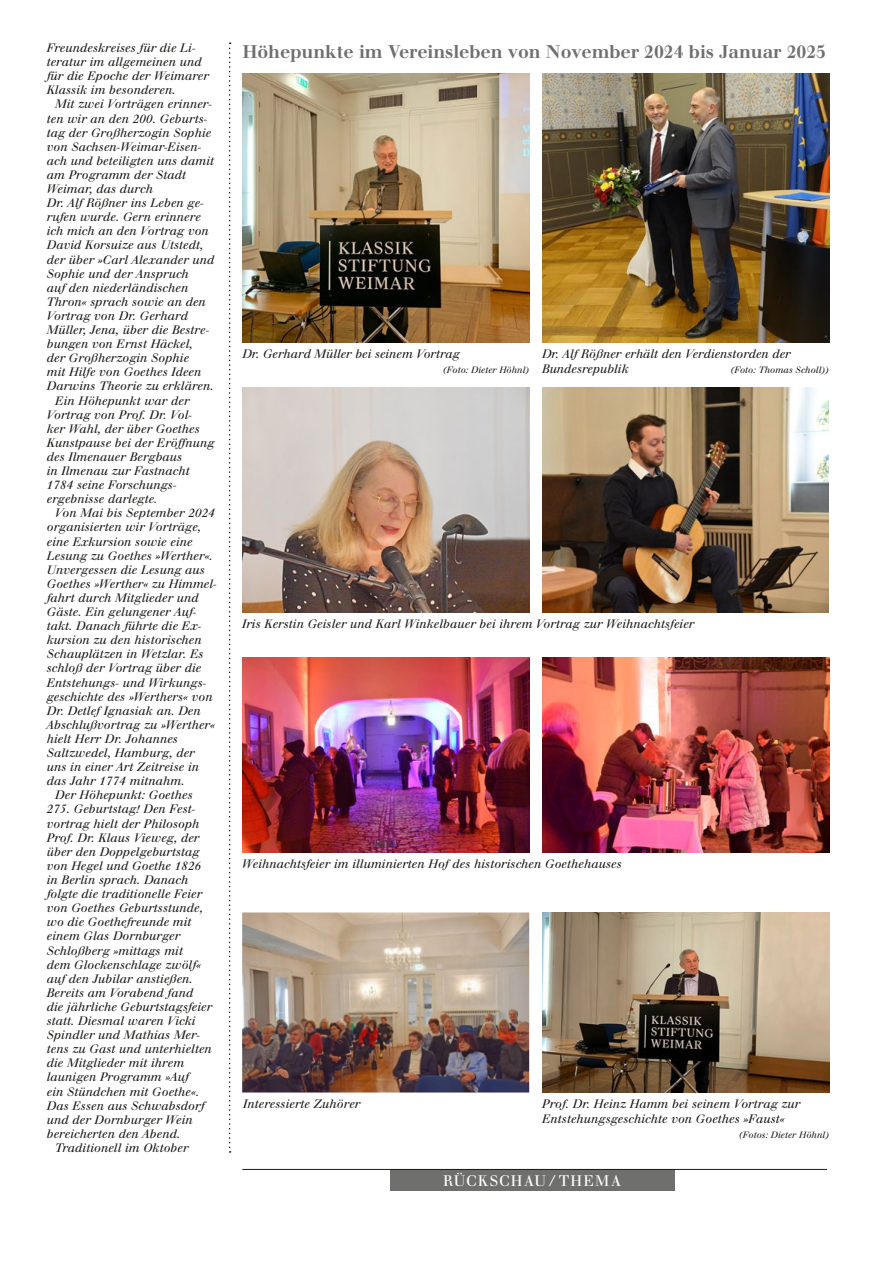
<style>
.page{position:relative;width:893px;height:1263px;background:#fff}
.page>*{position:absolute;margin:0;border:0;box-sizing:border-box;transform-origin:0 0}
.t1{font:700 18px "Walbaum";letter-spacing:-.005em;color:#6f6f6e}
.t2{font:15px "Walbaum";color:#fff}
.t3{font:italic 12px/14.1px "Walbaum";color:#1a1a18}
.t4{font:italic 9px "Walbaum";color:#1a1a18}
</style>
<div class="page">
<img style="left:242px;top:658px;width:287px;height:195px">
<img style="left:242px;top:912px;width:287px;height:180px">
<img style="left:242px;top:74px;width:287px;height:269px">
<img style="left:542px;top:74px;width:287px;height:269px">
<img style="left:542px;top:658px;width:287px;height:195px">
<img style="left:542px;top:912px;width:287px;height:180px">
<img style="left:542px;top:388px;width:287px;height:225px">
<img style="left:242px;top:388px;width:287px;height:225px">
<div style="left:390px;top:1169px;width:285px;height:22px;background:#6f6f6e"></div>
<svg style="left:229px;top:43px;width:2px;height:1110px"></svg>
<hr style="left:242px;top:1169px;width:585px;height:1px;background:#1a1a18">
<p class="t3" style="left:47px;top:41px;width:164px">Freundeskreises für die Li&shy;teratur im allgemeinen und für die Epoche der Weimarer<br>Klassik im besonderen.</p>
<p class="t3" style="left:55px;top:97px;width:158px">Mit zwei Vorträgen erinner-</p>
<p class="t3" style="left:47px;top:111px;width:162px">ten wir an den 200. Geburts-</p>
<p class="t3" style="left:47px;top:125px;width:166px">tag der Großherzogin Sophie</p>
<p class="t3" style="left:47px;top:139px;width:156px">von Sachsen-Weimar-Eisen-</p>
<p class="t3" style="left:47px;top:154px;width:169px">ach und beteiligten uns damit</p>
<p class="t3" style="left:47px;top:168px;width:141px">am Programm der Stadt</p>
<p class="t3" style="left:47px;top:182px;width:108px">Weimar, das durch</p>
<p class="t3" style="left:47px;top:196px;width:159px">Dr. Alf Rößner ins Leben ge-</p>
<p class="t3" style="left:47px;top:210px;width:156px">rufen wurde. Gern erinnere</p>
<p class="t3" style="left:47px;top:224px;width:164px">ich mich an den Vortrag von</p>
<p class="t3" style="left:47px;top:238px;width:158px">David Korsuize aus Utstedt,</p>
<p class="t3" style="left:47px;top:252px;width:169px">der über »Carl Alexander und</p>
<p class="t3" style="left:47px;top:266px;width:144px">Sophie und der Anspruch</p>
<p class="t3" style="left:47px;top:280px;width:143px">auf den niederländischen</p>
<p class="t3" style="left:47px;top:295px;width:161px">Thron« sprach sowie an den</p>
<p class="t3" style="left:47px;top:309px;width:143px">Vortrag von Dr. Gerhard</p>
<p class="t3" style="left:47px;top:323px;width:164px">Müller, Jena, über die Bestre-</p>
<p class="t3" style="left:47px;top:337px;width:148px">bungen von Ernst Häckel,</p>
<p class="t3" style="left:47px;top:351px;width:144px">der Großherzogin Sophie</p>
<p class="t3" style="left:47px;top:365px;width:156px">mit Hilfe von Goethes Ideen</p>
<p class="t3" style="left:47px;top:379px;width:169px">Darwins Theorie zu erklären.</p>
<p class="t3" style="left:55px;top:393px;width:136px">Ein Höhepunkt war der</p>
<p class="t3" style="left:47px;top:407px;width:147px">Vortrag von Prof. Dr. Vol-</p>
<p class="t3" style="left:47px;top:421px;width:155px">ker Wahl, der über Goethes</p>
<p class="t3" style="left:47px;top:436px;width:169px">Kunstpause bei der Eröffnung</p>
<p class="t3" style="left:47px;top:450px;width:137px">des Ilmenauer Bergbaus</p>
<p class="t3" style="left:47px;top:464px;width:145px">in Ilmenau zur Fastnacht</p>
<p class="t3" style="left:47px;top:478px;width:131px">1784 seine Forschungs-</p>
<p class="t3" style="left:47px;top:492px;width:112px">ergebnisse darlegte.</p>
<p class="t3" style="left:55px;top:506px;width:161px">Von Mai bis September 2024</p>
<p class="t3" style="left:47px;top:520px;width:156px">organisierten wir Vorträge,</p>
<p class="t3" style="left:47px;top:534px;width:147px">eine Exkursion sowie eine</p>
<p class="t3" style="left:47px;top:548px;width:168px">Lesung zu Goethes »Werther«.</p>
<p class="t3" style="left:47px;top:562px;width:160px">Unvergessen die Lesung aus</p>
<p class="t3" style="left:47px;top:577px;width:172px">Goethes »Werther« zu Himmel-</p>
<p class="t3" style="left:47px;top:591px;width:154px">fahrt durch Mitglieder und</p>
<p class="t3" style="left:47px;top:605px;width:151px">Gäste. Ein gelungener Auf-</p>
<p class="t3" style="left:47px;top:619px;width:156px">takt. Danach führte die Ex-</p>
<p class="t3" style="left:47px;top:633px;width:157px">kursion zu den historischen</p>
<p class="t3" style="left:47px;top:647px;width:158px">Schauplätzen in Wetzlar. Es</p>
<p class="t3" style="left:47px;top:661px;width:156px">schloß der Vortrag über die</p>
<p class="t3" style="left:47px;top:675px;width:161px">Entstehungs- und Wirkungs-</p>
<p class="t3" style="left:47px;top:689px;width:167px">geschichte des »Werthers« von</p>
<p class="t3" style="left:47px;top:703px;width:156px">Dr. Detlef Ignasiak an. Den</p>
<p class="t3" style="left:47px;top:718px;width:170px">Abschlußvortrag zu »Werther«</p>
<p class="t3" style="left:47px;top:732px;width:133px">hielt Herr Dr. Johannes</p>
<p class="t3" style="left:47px;top:746px;width:150px">Saltzwedel, Hamburg, der</p>
<p class="t3" style="left:47px;top:760px;width:154px">uns in einer Art Zeitreise in</p>
<p class="t3" style="left:47px;top:774px;width:139px">das Jahr 1774 mitnahm.</p>
<p class="t3" style="left:55px;top:788px;width:139px">Der Höhepunkt: Goethes</p>
<p class="t3" style="left:47px;top:802px;width:150px">275. Geburtstag! Den Fest-</p>
<p class="t3" style="left:47px;top:816px;width:154px">vortrag hielt der Philosoph</p>
<p class="t3" style="left:47px;top:830px;width:154px">Prof. Dr. Klaus Vieweg, der</p>
<p class="t3" style="left:47px;top:844px;width:154px">über den Doppelgeburtstag</p>
<p class="t3" style="left:47px;top:859px;width:156px">von Hegel und Goethe 1826</p>
<p class="t3" style="left:47px;top:873px;width:143px">in Berlin sprach. Danach</p>
<p class="t3" style="left:47px;top:887px;width:157px">folgte die traditionelle Feier</p>
<p class="t3" style="left:47px;top:901px;width:158px">von Goethes Geburtsstunde,</p>
<p class="t3" style="left:47px;top:915px;width:146px">wo die Goethefreunde mit</p>
<p class="t3" style="left:47px;top:929px;width:135px">einem Glas Dornburger</p>
<p class="t3" style="left:47px;top:943px;width:138px">Schloßberg »mittags mit</p>
<p class="t3" style="left:47px;top:957px;width:156px">dem Glockenschlage zwölf«</p>
<p class="t3" style="left:47px;top:971px;width:148px">auf den Jubilar anstießen.</p>
<p class="t3" style="left:47px;top:985px;width:148px">Bereits am Vorabend fand</p>
<p class="t3" style="left:47px;top:1000px;width:167px">die jährliche Geburtstagsfeier</p>
<p class="t3" style="left:47px;top:1014px;width:150px">statt. Diesmal waren Vicki</p>
<p class="t3" style="left:47px;top:1028px;width:155px">Spindler und Mathias Mer-</p>
<p class="t3" style="left:47px;top:1042px;width:167px">tens zu Gast und unterhielten</p>
<p class="t3" style="left:47px;top:1056px;width:139px">die Mitglieder mit ihrem</p>
<p class="t3" style="left:47px;top:1070px;width:144px">launigen Programm »Auf</p>
<p class="t3" style="left:47px;top:1084px;width:154px">ein Stündchen mit Goethe«.</p>
<p class="t3" style="left:47px;top:1098px;width:159px">Das Essen aus Schwabsdorf</p>
<p class="t3" style="left:47px;top:1112px;width:148px">und der Dornburger Wein</p>
<p class="t3" style="left:47px;top:1126px;width:135px">bereicherten den Abend.</p>
<p class="t3" style="left:55px;top:1141px;width:135px">Traditionell im Oktober</p>
<h1 class="t1" style="left:242px;top:40px;width:585px">Höhepunkte im Vereinsleben von November 2024 bis Januar 2025</h1>
<p class="t3" style="left:242px;top:346px;width:219px">Dr. Gerhard Müller bei seinem Vortrag</p>
<p class="t4" style="left:443px;top:364px;width:87px">(Foto: Dieter Höhnl)</p>
<p class="t3" style="left:542px;top:346px;width:250px;line-height:15px">Dr. Alf Rößner erhält den Verdienstorden der<br>Bundesrepublik</p>
<p class="t4" style="left:731px;top:364px;width:100px">(Foto: Thomas Scholl))</p>
<p class="t3" style="left:242px;top:616px;width:454px">Iris Kerstin Geisler und Karl Winkelbauer bei ihrem Vortrag zur Weihnachtsfeier</p>
<p class="t3" style="left:242px;top:856px;width:381px">Weihnachtsfeier im illuminierten Hof des historischen Goethehauses</p>
<p class="t3" style="left:243px;top:1096px;width:119px">Interessierte Zuhörer</p>
<p class="t3" style="left:542px;top:1096px;width:260px;line-height:15px">Prof. Dr. Heinz Hamm bei seinem Vortrag zur<br>Entstehungsgeschichte von Goethes »Faust«</p>
<p class="t4" style="left:739px;top:1129px;width:91px">(Fotos: Dieter Höhnl)</p>
<p class="t2" style="left:443px;top:1172px;width:22px">RÜCKSCHAU</p>
<p class="t2" style="left:549px;top:1172px;width:19px">/ THEMA</p>
</div>
